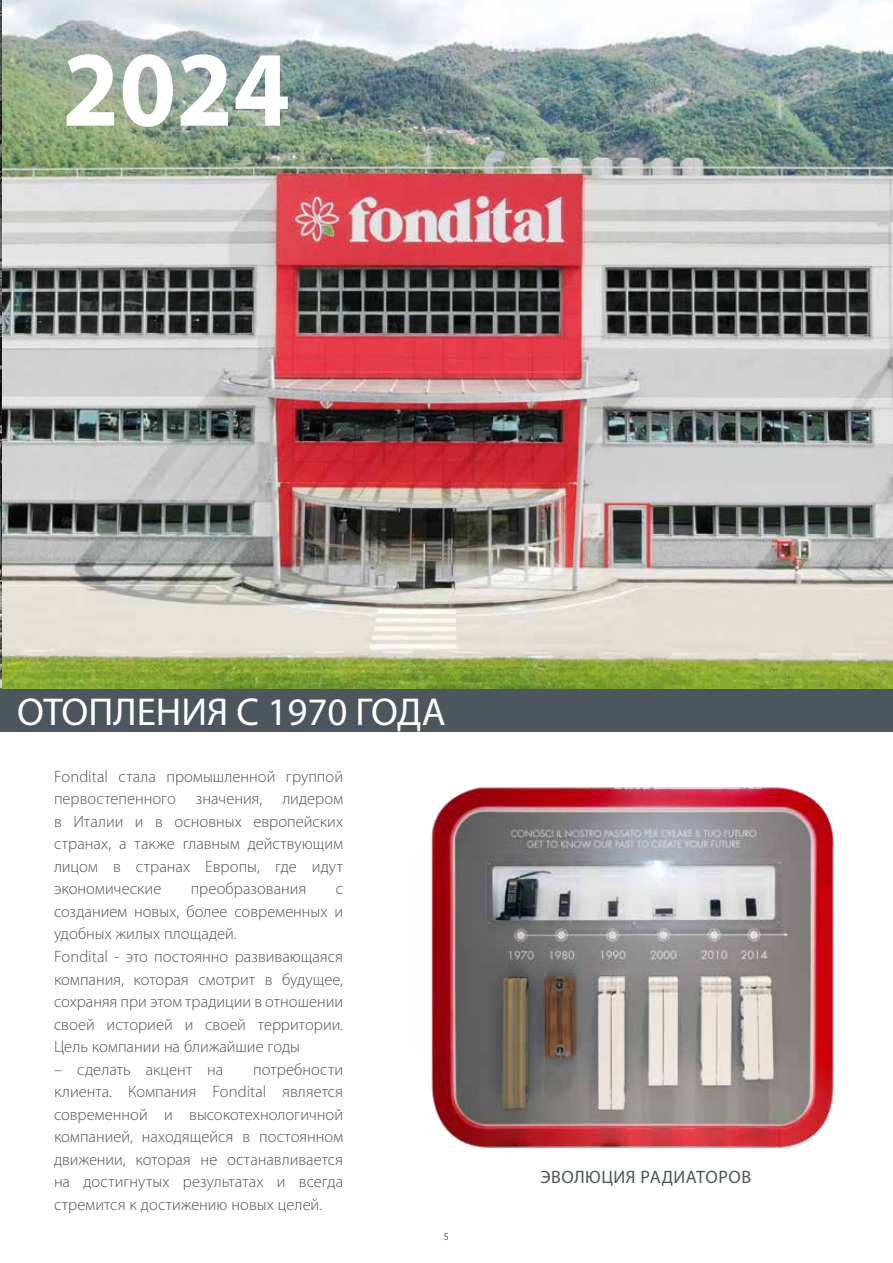
<style>
.page{position:relative;width:893px;height:1263px;background:#fff}
.page>*{position:absolute;margin:0;border:0;box-sizing:border-box;transform-origin:0 0}
.t1{font:700 108px "Myriad Pro";color:#fff;scale:.95 1}
.t2{font:39px "Myriad Pro";color:#fff}
.t3{font:18px "Myriad Pro";letter-spacing:.025em;color:#4c565c}
.t4{font:300 16.5px/22.5px "Myriad Pro";color:#4c565c;text-align:justify}
.t5{font:300 10.5px "Myriad Pro";color:#000}
</style>
<div class="page">
<img style="left:1px;top:0;width:892px;height:689px">
<img style="left:431px;top:787px;width:403px;height:361px">
<img style="left:0;top:0;width:1px;height:689px">
<div style="left:0;top:689px;width:893px;height:42px;background:#4c565c"></div>
<h1 class="t1" style="left:62px;top:29px;width:241px">2024</h1>
<h2 class="t2" style="left:17px;top:688px;width:430px">ОТОПЛЕНИЯ С 1970 ГОДА</h2>
<p class="t4" style="left:54px;top:765px;width:291px">Fondital стала промышленной группой первостепенного значения, лидером в Италии и в основных европейских странах, а также главным действующим лицом в странах Европы, где идут экономические</p>
<p class="t4" style="left:191px;top:878px;width:117px">преобразования</p>
<p class="t4" style="left:54px;top:878px;width:291px;text-align:left;text-indent:282px">с созданием новых, более современных и удобных жилых площадей.<br>Fondital - это постоянно развивающаяся компания, которая смотрит в будущее, сохраняя при этом традиции в отношении своей историей и своей территории.<br>Цель компании на ближайшие годы</p>
<p class="t4" style="left:54px;top:1058px;width:171px">– сделать акцент на</p>
<p class="t4" style="left:54px;top:1058px;width:291px;text-indent:199px">потребности клиента. Компания Fondital является современной и высокотехнологичной компанией, находящейся в постоянном движении, которая не останавливается на достигнутых результатах и всегда стремится к достижению новых целей.</p>
<p class="t5" style="left:444px;top:1231px;width:7px">5</p>
<p class="t3" style="left:540px;top:1166px;width:212px">ЭВОЛЮЦИЯ РАДИАТОРОВ</p>
</div>
